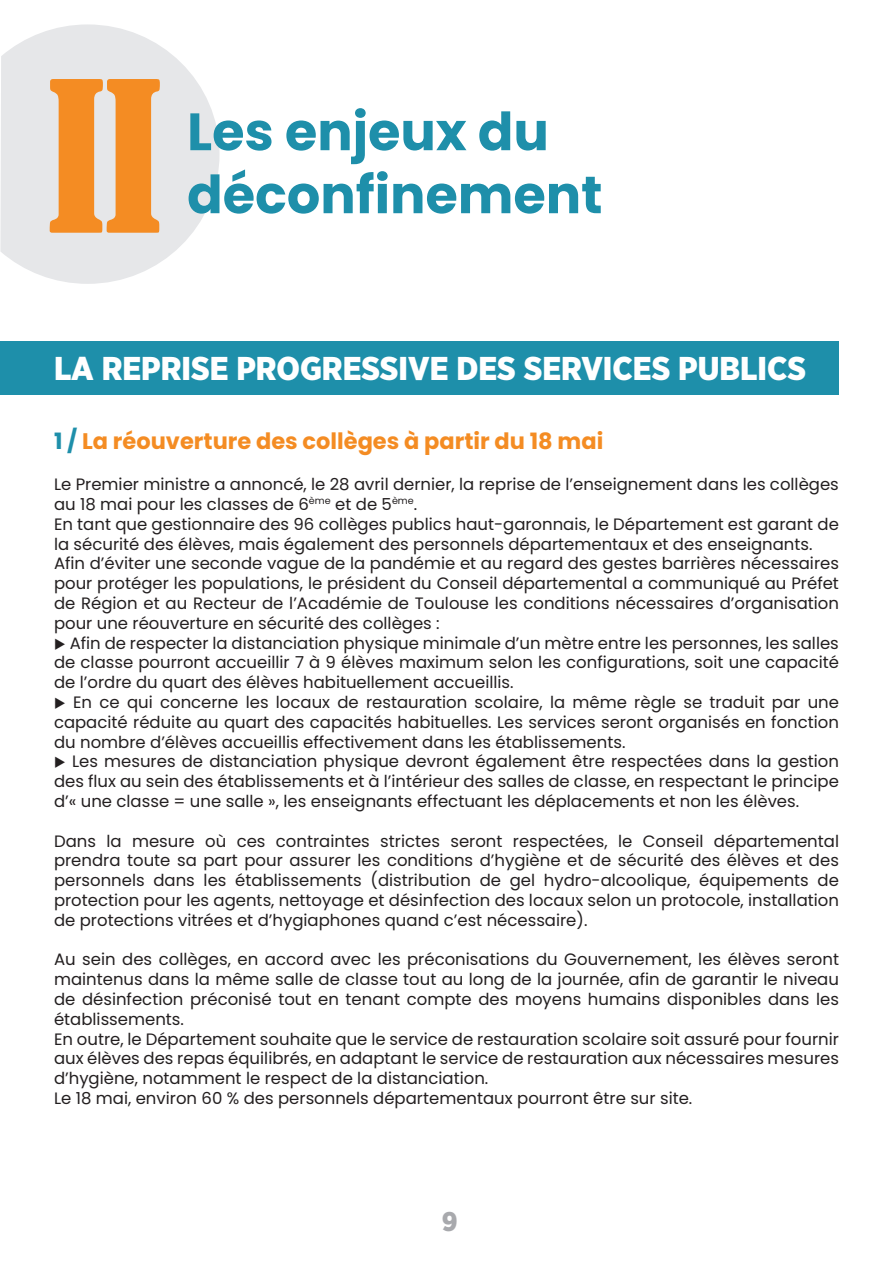
<style>
.page{position:relative;width:893px;height:1263px;background:#fff}
.page>*{position:absolute;margin:0;border:0;box-sizing:border-box;transform-origin:0 0}
.t1{font:condensed 195px "Bernard";color:#f48c23}
.t2{font:700 52.5px "Poppins";color:#1e8faa}
.t3{font:900 33px "Gotham Narrow";color:#fff}
.t4{font:900 27px "Gotham Narrow";color:#a8a9ad}
.t5{font:700 22.5px "Poppins";color:#f48c23}
.t6{font:16.5px/19.8px "Poppins";color:#231f20;text-align:justify}
.s1{color:#1e8faa}
</style>
<div class="page">
<svg style="left:0;top:24px;width:220px;height:260px;fill:#e6e7e9"></svg>
<div style="left:0;top:341px;width:839px;height:53px;background:#1e8faa"></div>
<p class="t1" style="left:47px;top:45px;width:115px">II</p>
<p class="t2" style="left:187px;top:101px;width:363px">Les enjeux du</p>
<p class="t2" style="left:187px;top:164px;width:417px">déconfinement</p>
<p class="t3" style="left:54px;top:347px;width:753px">LA REPRISE PROGRESSIVE DES SERVICES PUBLICS</p>
<p class="t5" style="left:54px;top:428px;width:551px"><span class="s1">1 /</span> La réouverture des collèges à partir du 18 mai</p>
<p class="t6" style="left:54px;top:475px;width:786px">Le Premier ministre a annoncé, le 28 avril dernier, la reprise de l’enseignement dans les collèges au 18 mai pour les classes de 6<sup>ème</sup> et de 5<sup>ème</sup>.</p>
<p class="t6" style="left:54px;top:514px;width:786px">En tant que gestionnaire des 96 collèges publics haut-garonnais, le Département est garant de la sécurité des élèves, mais également des personnels départementaux et des enseignants.</p>
<p class="t6" style="left:54px;top:554px;width:786px">Afin d’éviter une seconde vague de la pandémie et au regard des gestes barrières nécessaires pour protéger les populations, le président du Conseil départemental a communiqué au Préfet de Région et au Recteur de l’Académie de Toulouse les conditions nécessaires d’organisation pour une réouverture en sécurité des collèges :</p>
<p class="t6" style="left:54px;top:633px;width:786px">◆ Afin de respecter la distanciation physique minimale d’un mètre entre les personnes, les salles de classe pourront accueillir 7 à 9 élèves maximum selon les configurations, soit une capacité de l’ordre du quart des élèves habituellement accueillis.</p>
<p class="t6" style="left:54px;top:692px;width:787px">◆ En ce qui concerne les locaux de restauration scolaire, la même règle se traduit par une capacité réduite au quart des capacités habituelles. Les services seront organisés en fonction du nombre d’élèves accueillis effectivement dans les établissements.</p>
<p class="t6" style="left:54px;top:752px;width:786px">◆ Les mesures de distanciation physique devront également être respectées dans la gestion des flux au sein des établissements et à l’intérieur des salles de classe, en respectant le principe d’« une classe = une salle », les enseignants effectuant les déplacements et non les élèves.</p>
<p class="t6" style="left:54px;top:831px;width:786px">Dans la mesure où ces contraintes strictes seront respectées, le Conseil départemental prendra toute sa part pour assurer les conditions d’hygiène et de sécurité des élèves et des personnels dans les établissements (distribution de gel hydro-alcoolique, équipements de protection pour les agents, nettoyage et désinfection des locaux selon un protocole, installation de protections vitrées et d’hygiaphones quand c’est nécessaire).</p>
<p class="t6" style="left:54px;top:950px;width:786px">Au sein des collèges, en accord avec les préconisations du Gouvernement, les élèves seront maintenus dans la même salle de classe tout au long de la journée, afin de garantir le niveau de désinfection préconisé tout en tenant compte des moyens humains disponibles dans les établissements.</p>
<p class="t6" style="left:54px;top:1029px;width:786px">En outre, le Département souhaite que le service de restauration scolaire soit assuré pour fournir aux élèves des repas équilibrés, en adaptant le service de restauration aux nécessaires mesures d’hygiène, notamment le respect de la distanciation.</p>
<p class="t6" style="left:54px;top:1088px;width:640px">Le 18 mai, environ 60 % des personnels départementaux pourront être sur site.</p>
<p class="t4" style="left:442px;top:1203px;width:17px">9</p>
</div>
